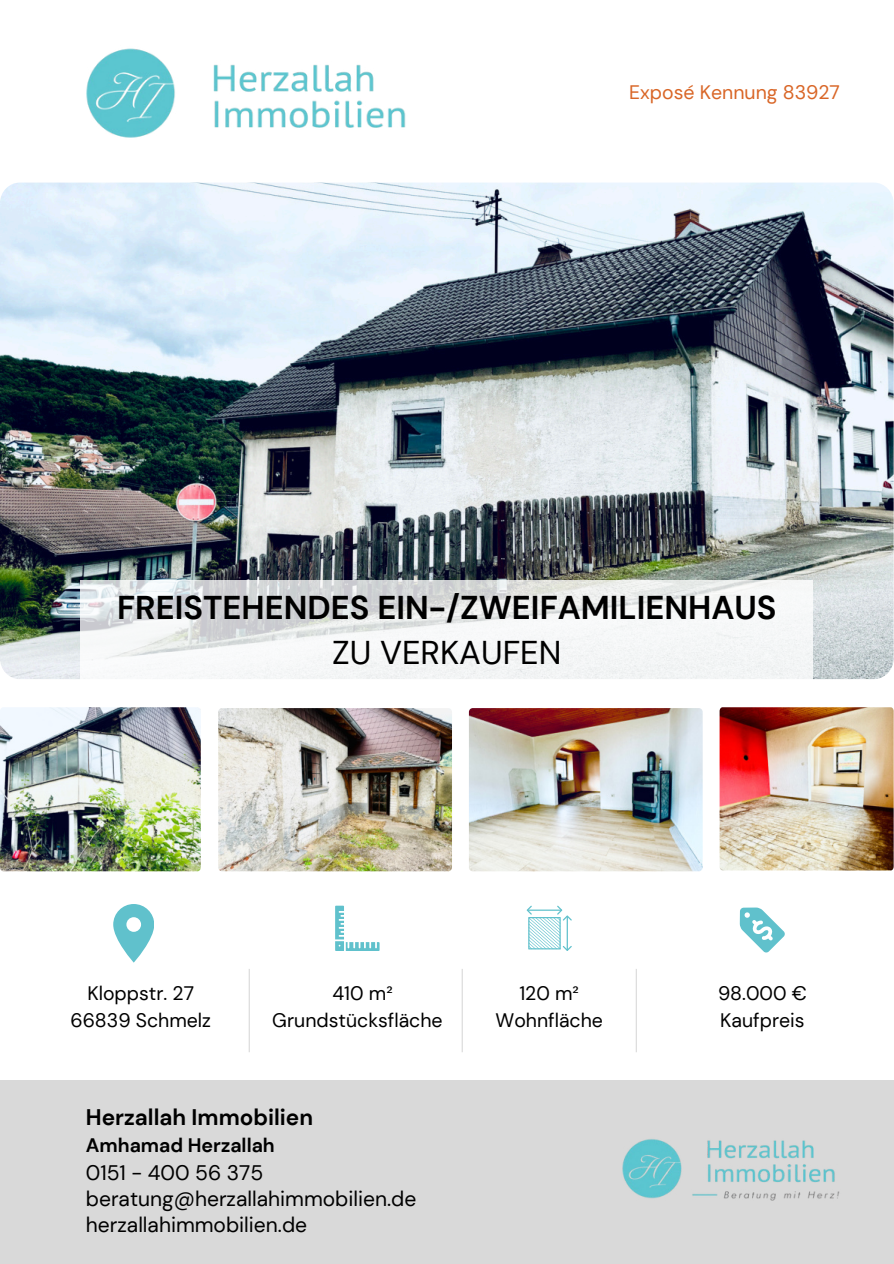
<style>
.page{position:relative;width:894px;height:1264px;background:#fff}
.page>*{position:absolute;margin:0;border:0;box-sizing:border-box;transform-origin:0 0}
.t1{font:700 32.85px "DM Sans";color:#000}
.t2{font:32.85px "DM Sans";color:#000}
.t3{font:700 22.5px "DM Sans";color:#000}
.t4{font:21px/25.8px "DM Sans";color:#000}
.t5{font:19.5px/27px "DM Sans";color:#000;text-align:center}
.t6{font:19.5px "DM Sans";color:#d96627}
.t7{font:700 19.5px "DM Sans";color:#000}
</style>
<div class="page">
<svg style="left:113px;top:904px;width:41px;height:58px"></svg>
<svg style="left:739px;top:907px;width:45px;height:45px"></svg>
<hr style="left:249px;top:968px;width:1px;height:84px;background:#d9d9d9">
<hr style="left:461px;top:968px;width:1px;height:84px;background:#d9d9d9">
<hr style="left:635px;top:968px;width:1px;height:84px;background:#d9d9d9">
<div style="left:0;top:1080px;width:893px;height:183px;background:#d9d9d9"></div>
<img style="left:622px;top:1139px;width:218px;height:62px">
<svg style="left:335px;top:905px;width:44px;height:45px"></svg>
<svg style="left:526px;top:905px;width:45px;height:45px"></svg>
<img style="left:0;top:707px;width:201px;height:164px;border-radius:4px">
<img style="left:218px;top:708px;width:234px;height:163px;border-radius:4px">
<img style="left:469px;top:708px;width:233px;height:163px;border-radius:4px">
<img style="left:0;top:182px;width:893px;height:497px;border-radius:20px">
<img style="left:86px;top:48px;width:320px;height:90px">
<img style="left:719px;top:707px;width:174px;height:163px">
<svg style="left:80px;top:580px;width:732px;height:99px;fill:#f3f5f5"></svg>
<p class="t6" style="left:629px;top:80px;width:212px">Exposé Kennung 83927</p>
<h1 class="t1" style="left:117px;top:587px;width:661px">FREISTEHENDES EIN-/ZWEIFAMILIENHAUS</h1>
<h1 class="t2" style="left:332px;top:632px;width:231px">ZU VERKAUFEN</h1>
<p class="t5" style="left:70px;top:979px;width:142px">Kloppstr. 27<br>66839 Schmelz</p>
<p class="t5" style="left:272px;top:979px;width:172px">410 m²<br>Grundstücksfläche</p>
<p class="t3" style="left:86px;top:1103px;width:229px">Herzallah Immobilien</p>
<p class="t7" style="left:86px;top:1133px;width:190px">Amhamad Herzallah</p>
<p class="t4" style="left:86px;top:1160px;width:332px">0151 - 400 56 375 beratung@herzallahimmobilien.de herzallahimmobilien.de</p>
<p class="t5" style="left:495px;top:979px;width:109px">120 m²<br>Wohnfläche</p>
<p class="t5" style="left:717px;top:979px;width:90px;text-align:left">98.000 €<br>Kaufpreis</p>
</div>
